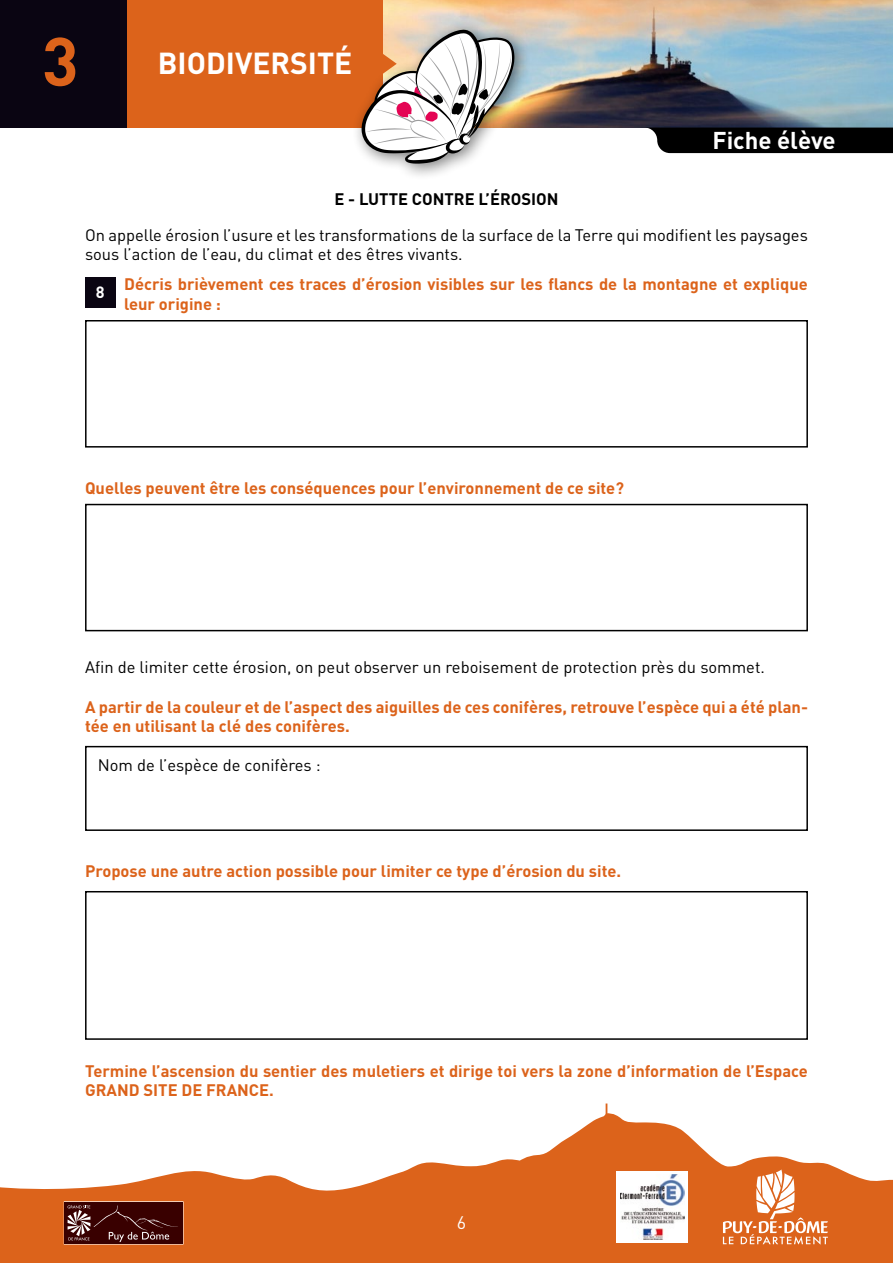
<style>
.page{position:relative;width:893px;height:1263px;background:#fff}
.page>*{position:absolute;margin:0;border:0;box-sizing:border-box;transform-origin:0 0}
.t1{font:700 67.5px "DIN";color:#dc631b}
.t2{font:700 30px "DIN";color:#fff}
.t3{font:700 24px "DIN";color:#fff}
.t4{font:18px "DIN";color:#fff}
.t5{font:700 16.5px/19.5px "DIN";color:#dc631b}
.t6{font:16.5px/19.5px "DIN";color:#000}
.t7{font:700 16.5px "DIN";color:#000}
.t8{font:700 16.2px "DIN";color:#fff}
</style>
<div class="page">
<div style="left:85px;top:746px;width:723px;height:85px;border:2px solid #000"></div>
<img style="left:383px;top:0;width:510px;height:128px">
<svg style="left:0;top:1103px;width:893px;height:160px;fill:#dc631b"></svg>
<div style="left:0;top:0;width:128px;height:128px;background:#0a0512"></div>
<div style="left:128px;top:0;width:255px;height:128px;background:#dc631b"></div>
<div style="left:648px;top:128px;width:245px;height:25px;background:#000"></div>
<svg style="left:64px;top:1201px;width:120px;height:43px;background:#511e1e"></svg>
<div style="left:85px;top:320px;width:723px;height:128px;border:2px solid #000"></div>
<div style="left:85px;top:504px;width:723px;height:127px;border:2px solid #000"></div>
<div style="left:85px;top:891px;width:723px;height:149px;border:2px solid #000"></div>
<div style="left:85px;top:277px;width:31px;height:31px;background:#0a0512"></div>
<div style="left:351px;top:19px;width:180px;height:161px;background:#000;opacity:.5"></div>
<svg style="left:357px;top:29px;width:157px;height:135px"></svg>
<div style="left:617px;top:1171px;width:71px;height:72px;background:#fff"></div>
<img style="left:620px;top:1175px;width:65px;height:65px">
<svg style="left:723px;top:1169px;width:105px;height:76px"></svg>
<h1 class="t1" style="left:42px;top:17px;width:38px">3</h1>
<h2 class="t2" style="left:158px;top:43px;width:196px">BIODIVERSITé</h2>
<h3 class="t3" style="left:712px;top:124px;width:125px">Fiche élève</h3>
<p class="t7" style="left:334px;top:188px;width:226px">E - Lutte contre l’érosion</p>
<p class="t6" style="left:85px;top:225px;width:724px">On appelle érosion l’usure et les transformations de la surface de la Terre qui modifient les paysages sous l’action de l’eau, du climat et des êtres vivants.</p>
<p class="t8" style="left:96px;top:282px;width:10px">8</p>
<p class="t5" style="left:124px;top:274px;width:685px">Décris brièvement ces traces d’érosion visibles sur les flancs de la montagne et explique leur origine :</p>
<p class="t5" style="left:85px;top:478px;width:540px">Quelles peuvent être les conséquences pour l’environnement de ce site?</p>
<p class="t6" style="left:85px;top:656px;width:681px">Afin de limiter cette érosion, on peut observer un reboisement de protection près du sommet.</p>
<p class="t5" style="left:85px;top:696px;width:724px">A partir de la couleur et de l’aspect des aiguilles de ces conifères, retrouve l’espèce qui a été plan&shy;tée en utilisant la clé des conifères.</p>
<p class="t6" style="left:98px;top:755px;width:225px">Nom de l’espèce de conifères :</p>
<p class="t5" style="left:85px;top:860px;width:538px">Propose une autre action possible pour limiter ce type d’érosion du site.</p>
<p class="t5" style="left:85px;top:1060px;width:724px">Termine l’ascension du sentier des muletiers et dirige toi vers la zone d’information de l’Espace<br>GRAN D SITE DE FRANCE.</p>
<p class="t4" style="left:457px;top:1211px;width:11px">6</p>
</div>
